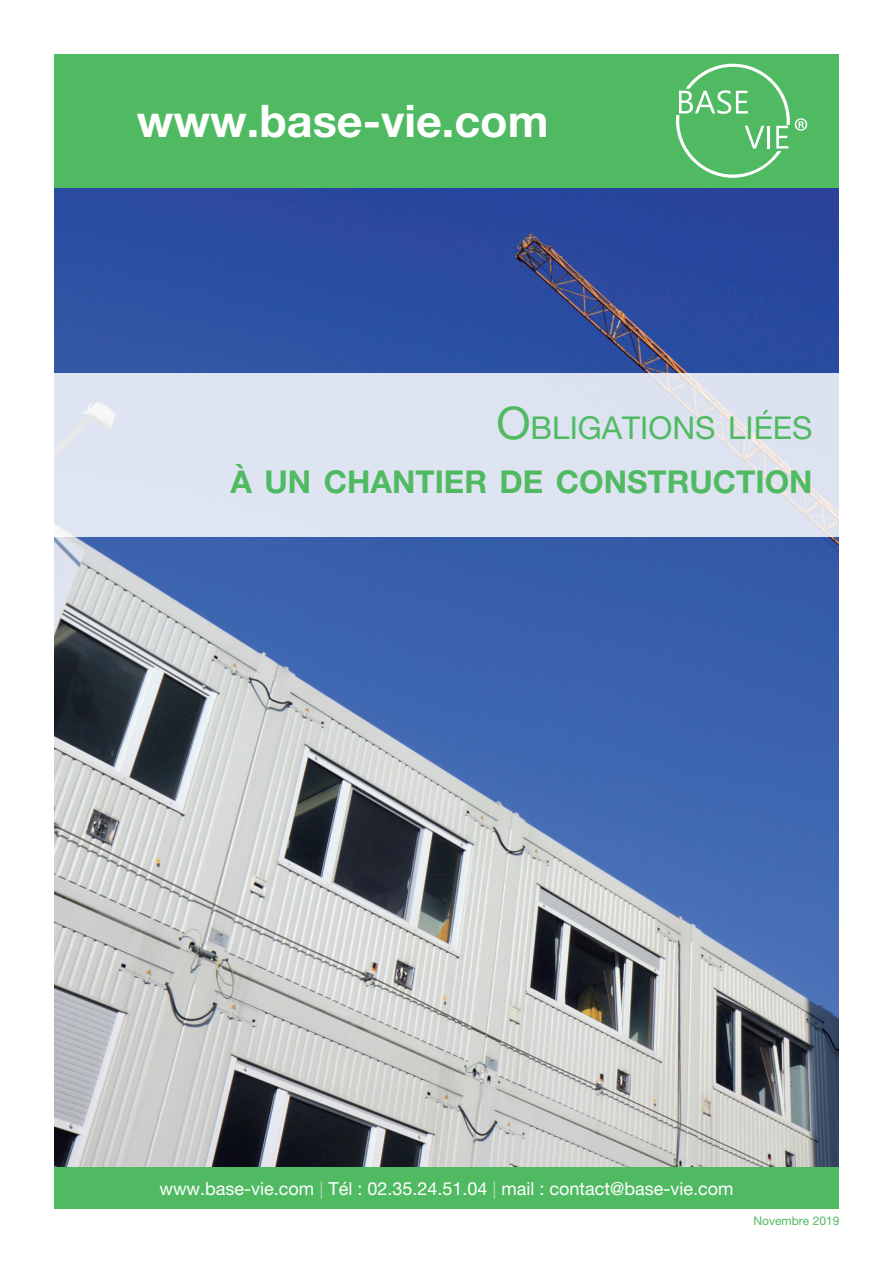
<style>
.page{position:relative;width:893px;height:1263px;background:#fff}
.page>*{position:absolute;margin:0;border:0;box-sizing:border-box;transform-origin:0 0}
.t1{font:700 45px "Helvetica Neue LT Pro";color:#fff}
.t2{font:700 31.5px/54px "Helvetica Neue LT Pro";color:#50ba63;text-align:right}
.t3{font:18px "Helvetica Neue LT Pro";color:#fff}
.t4{font:12px "Helvetica Neue LT Pro";color:#50ba63}
.s1{font-weight:400;font-size:45px}
.s2{font-weight:400}
.s3{color:#aad7ab}
</style>
<div class="page">
<img style="left:54px;top:188px;width:785px;height:979px">
<div style="left:54px;top:54px;width:785px;height:134px;background:#50ba63"></div>
<div style="left:54px;top:1167px;width:785px;height:42px;background:#50ba63"></div>
<svg style="left:676px;top:63px;width:132px;height:115px"></svg>
<div style="left:54px;top:373px;width:785px;height:163px;background:#dee4f0"></div>
<p class="t1" style="left:137px;top:93px;width:413px">www.base-vie.com</p>
<p class="t2" style="left:231px;top:400px;width:584px"><span class="s1">O</span><span class="s2">BLIGATIONS LIÉES<br></span>À UN CHANTIER DE CONSTRUCTION</p>
<p class="t3" style="left:159px;top:1177px;width:576px">www.base-vie.com <span class="s3">|</span> Tél : 02.35.24.51.04 <span class="s3">|</span> mail : contact@base-vie.com</p>
<p class="t4" style="left:753px;top:1213px;width:87px">Novembre 2019</p>
</div>
